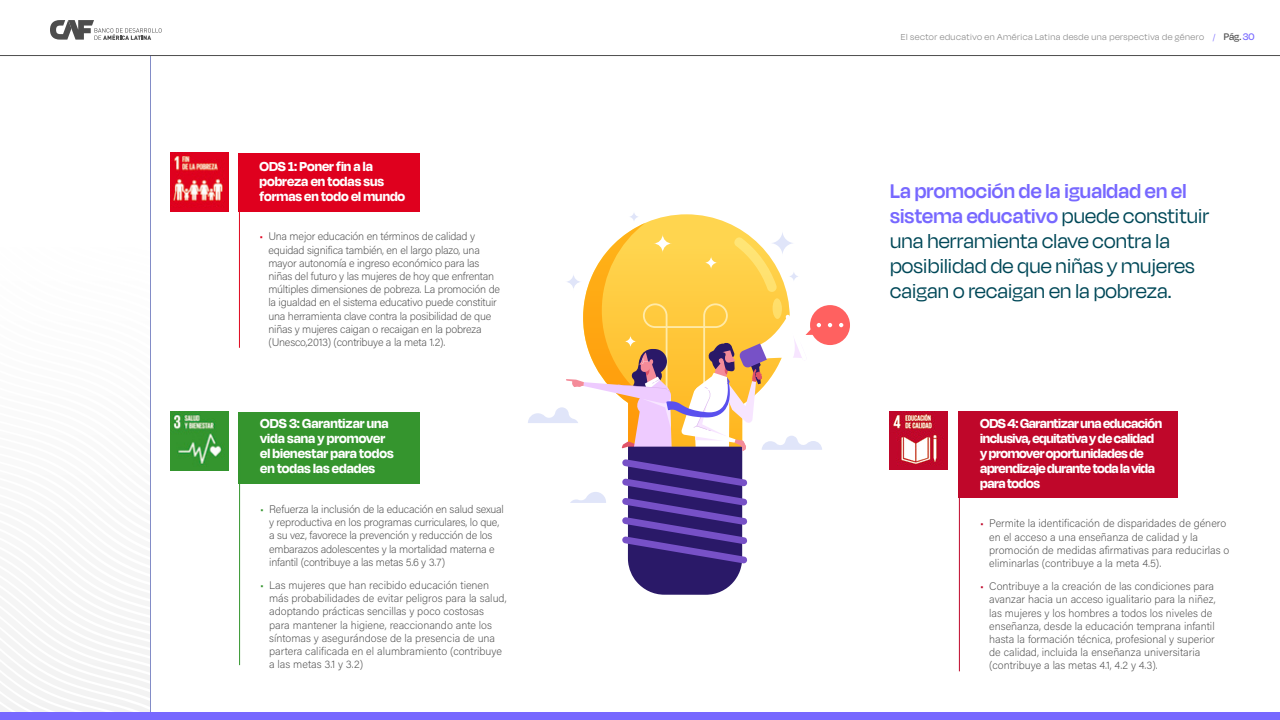
<style>
.page{position:relative;width:1280px;height:720px;background:#fff}
.page>*{position:absolute;margin:0;border:0;box-sizing:border-box;transform-origin:0 0}
.t1{font:22.8px/24.9px "Degular Display";letter-spacing:.01em;color:#004858}
.t2{font:700 15px/15px "Degular Display";color:#fff}
.t3{font:700 15px/15px "Degular Display";letter-spacing:-.025em;color:#fff}
.t4{font:200 11px/13.2px "Acumin Pro";letter-spacing:-.005em;color:#4d4d4d}
.t5{font:300 10px "Degular Display";letter-spacing:.05em;color:#808080}
.s1{color:#df001e}
.s2{color:#35952e}
.s3{color:#7768ff}
.s4{font-weight:500;font-size:11px;color:#4d4d4d}
.s5{font-weight:500;font-size:11px;color:#7768ff}
.s6{font-weight:600;color:#7768ff}
.s7{color:#bf072a}
</style>
<div class="page">
<div style="left:238px;top:153px;width:182px;height:58px;background:#df001e"></div>
<div style="left:958px;top:411px;width:220px;height:87px;background:#bf072a"></div>
<div style="left:238px;top:412px;width:182px;height:72px;background:#35952e"></div>
<hr style="left:239px;top:166px;width:1px;height:182px;background:#df071e">
<hr style="left:959px;top:434px;width:1px;height:237px;background:#bf072a">
<hr style="left:239px;top:435px;width:1px;height:230px;background:#34952e">
<img style="left:170px;top:153px;width:58px;height:58px">
<img style="left:170px;top:412px;width:58px;height:58px">
<img style="left:889px;top:411px;width:59px;height:59px">
<svg style="left:0;top:630px;width:150px;height:83px;fill:#f4f4f4"></svg>
<hr style="left:150px;top:56px;width:1px;height:657px;background:#828cc7">
<svg style="left:645px;top:214px;width:83px;height:9px"></svg>
<div style="left:810px;top:305px;width:40px;height:40px;background:#ff6160;border-radius:50%"></div>
<svg style="left:828px;top:323px;width:4px;height:4px"></svg>
<svg style="left:839px;top:323px;width:4px;height:4px"></svg>
<svg style="left:528px;top:223px;width:294px;height:372px"></svg>
<svg style="left:565px;top:273px;width:17px;height:17px"></svg>
<svg style="left:653px;top:234px;width:19px;height:19px"></svg>
<svg style="left:705px;top:256px;width:13px;height:13px"></svg>
<svg style="left:624px;top:335px;width:13px;height:13px"></svg>
<svg style="left:629px;top:211px;width:11px;height:11px"></svg>
<svg style="left:788px;top:271px;width:11px;height:11px"></svg>
<svg style="left:770px;top:231px;width:25px;height:25px"></svg>
<svg style="left:50px;top:20px;width:112px;height:20px"></svg>
<hr style="left:0;top:55px;width:1280px;height:1px;background:#4d4d4d">
<div style="left:0;top:713px;width:1280px;height:7px;background:#7768ff"></div>
<h2 class="t2" style="left:259px;top:158px;width:147px">ODS 1: Poner fin a la pobreza en todas sus formas en todo el mundo</h2>
<p class="t4" style="left:268px;top:230px;width:233px;text-indent:-9px"><span class="s1">•</span> Una mejor educación en términos de calidad y equidad significa también, en el largo plazo, una mayor autonomía e ingreso económico para las niñas del futuro y las mujeres de hoy que enfrentan múltiples dimensiones de pobreza. La promoción de la igualdad en el sistema educativo puede constituir una herramienta clave contra la posibilidad de que niñas y mujeres caigan o recaigan en la pobreza (Unesco,2013) (contribuye a la meta 1.2).</p>
<h2 class="t2" style="left:260px;top:416px;width:135px">ODS 3: Garantizar una vida sana y promover el bienestar para todos en todas las edades</h2>
<p class="t4" style="left:269px;top:502px;width:236px;text-indent:-9px"><span class="s2">•</span> Refuerza la inclusión de la educación en salud sexual y reproductiva en los programas curriculares, lo que, a su vez, favorece la prevención y reducción de los embarazos adolescentes y la mortalidad materna e infantil (contribuye a las metas 5.6 y 3.7)</p>
<p class="t4" style="left:269px;top:578px;width:239px;text-indent:-9px"><span class="s2">•</span> Las mujeres que han recibido educación tienen más probabilidades de evitar peligros para la salud, adoptando prácticas sencillas y poco costosas para mantener la higiene, reaccionando ante los síntomas y asegurándose de la presencia de una partera calificada en el alumbramiento (contribuye a las metas 3.1 y 3.2)</p>
<p class="t5" style="left:901px;top:31px;width:355px">El sector educativo en América Latina desde una perspectiva de género <span class="s3">/</span> <span class="s4">Pág.</span> <span class="s5">30</span></p>
<h1 class="t1" style="left:890px;top:178px;width:321px"><span class="s6">La promoción de la igualdad en el sistema educativo</span> puede constituir una herramienta clave contra la posibilidad de que niñas y mujeres caigan o recaigan en la pobreza.</h1>
<h2 class="t3" style="left:980px;top:415px;width:183px">ODS 4: Garantizar una educación inclusiva, equitativa y de calidad y promover oportunidades de aprendizaje durante toda la vida para todos</h2>
<p class="t4" style="left:989px;top:517px;width:242px;text-indent:-9px"><span class="s7">•</span> Permite la identificación de disparidades de género en el acceso a una enseñanza de calidad y la promoción de medidas afirmativas para reducirlas o eliminarlas (contribuye a la meta 4.5).</p>
<p class="t4" style="left:989px;top:579px;width:228px;text-indent:-9px"><span class="s7">•</span> Contribuye a la creación de las condiciones para avanzar hacia un acceso igualitario para la niñez, las mujeres y los hombres a todos los niveles de enseñanza, desde la educación temprana infantil hasta la formación técnica, profesional y superior de calidad, incluida la enseñanza universitaria (contribuye a las metas 4.1, 4.2 y 4.3).</p>
</div>
